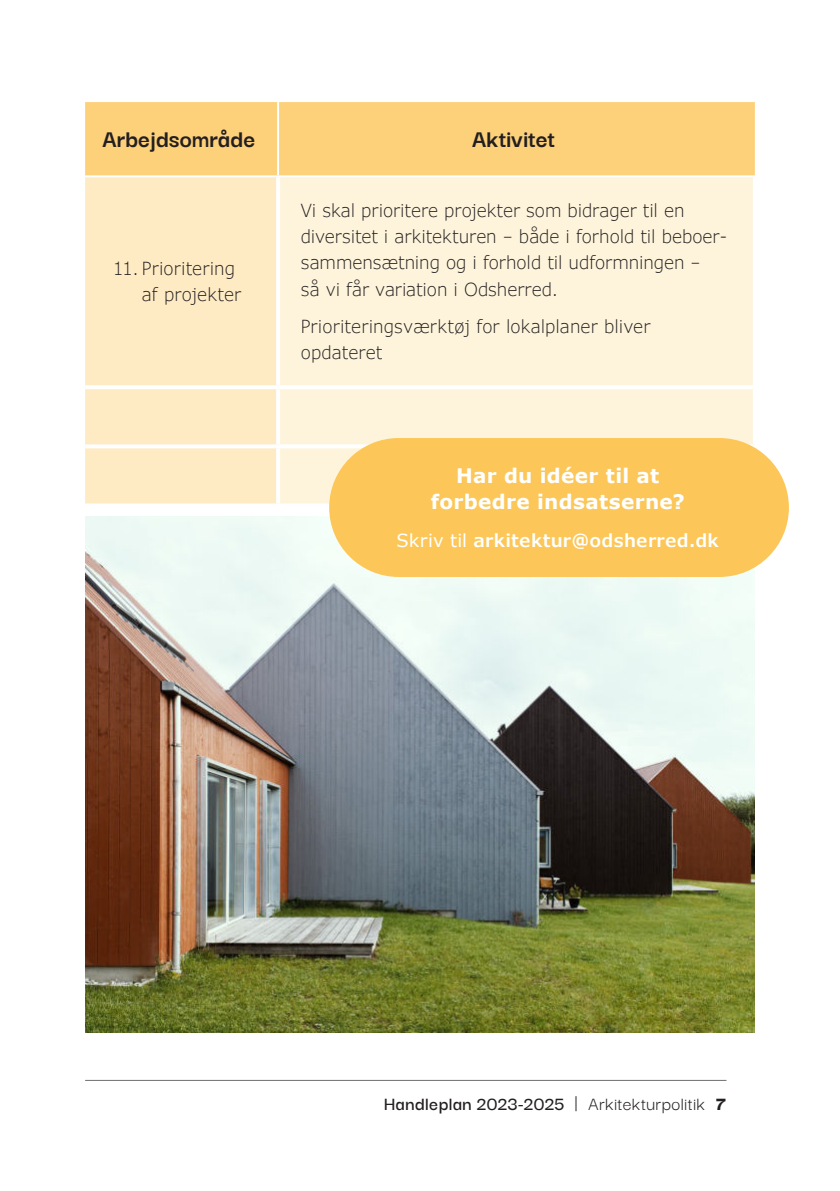
<style>
.page{position:relative;width:840px;height:1191px;background:#fff}
.page>*{position:absolute;margin:0;border:0;box-sizing:border-box;transform-origin:0 0}
.t1{font:700 26px "Darker Grotesque";color:#231f20}
.t2{font:600 20px "Darker Grotesque";letter-spacing:.015em;color:#231f20}
.t3{font:700 20px/26px "Verdana";letter-spacing:.015em;color:#fff;text-align:center}
.t4{font:300 18px/26px "Verdana Pro";color:#231f20}
.t5{font:600 18px "Verdana Pro";letter-spacing:.015em;color:#fff}
.s1{font-weight:400}
.s2{font-weight:900}
</style>
<div class="page">
<hr style="left:85px;top:1080px;width:641px;height:1px;background:#6d6e71">
<div style="left:85px;top:102px;width:669px;height:73px;background:#fdd07a"></div>
<div style="left:85px;top:177px;width:191px;height:326px;background:#feebc4"></div>
<div style="left:280px;top:177px;width:472px;height:326px;background:#fef4db"></div>
<svg style="left:752px;top:177px;width:1px;height:208px"></svg>
<svg style="left:85px;top:385px;width:193px;height:4px"></svg>
<hr style="left:278px;top:385px;width:478px;height:4px;background:#fff">
<svg style="left:752px;top:389px;width:1px;height:55px"></svg>
<svg style="left:85px;top:444px;width:193px;height:4px"></svg>
<svg style="left:280px;top:444px;width:475px;height:4px"></svg>
<hr style="left:752px;top:448px;width:4px;height:55px;background:#fcce6e">
<svg style="left:85px;top:503px;width:193px;height:1px"></svg>
<svg style="left:280px;top:503px;width:49px;height:1px"></svg>
<hr style="left:277px;top:102px;width:2px;height:73px;background:#fff">
<img style="left:85px;top:516px;width:669px;height:516px">
<div style="left:329px;top:438px;width:459px;height:139px;background:#fcc758;border-radius:69px"></div>
<h1 class="t1" style="left:102px;top:127px;width:155px">Arbejdsområde</h1>
<h1 class="t1" style="left:471px;top:127px;width:85px">Aktivitet</h1>
<p class="t4" style="left:142px;top:256px;width:101px;text-indent:-28px">11. Prioritering af projekter</p>
<p class="t4" style="left:300px;top:198px;width:428px">Vi skal prioritere projekter som bidrager til en diversitet i arkitekturen – både i forhold til beboer&shy;sammensætning og i forhold til udformningen –<br>så vi får variation i Odsherred.</p>
<p class="t4" style="left:300px;top:313px;width:351px">Prioriteringsværktøj for lokalplaner bliver opdateret</p>
<p class="t3" style="left:430px;top:463px;width:255px">Har du idéer til at forbedre indsatserne?</p>
<p class="t5" style="left:396px;top:533px;width:323px"><span class="s1">Skriv til</span> arkitektur@odsherred.dk</p>
<p class="t2" style="left:383px;top:1091px;width:344px">Handleplan 2023-2025 <span class="s1">| Arkitekturpolitik</span> <span class="s2">7</span></p>
</div>
